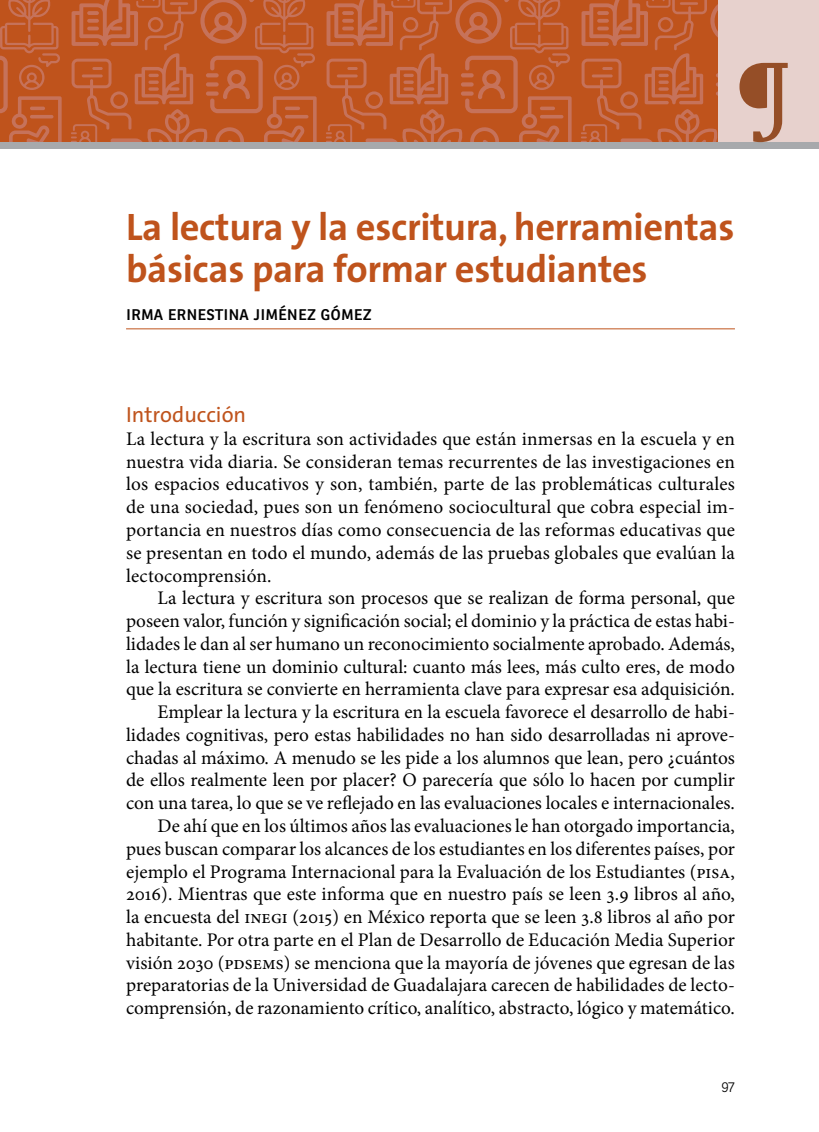
<style>
.page{position:relative;width:819px;height:1132px;background:#fff}
.page>*{position:absolute;margin:0;border:0;box-sizing:border-box;transform-origin:0 0}
.t1{font:700 87.5px "Swift";color:#954e27}
.t2{font:700 38.5px/42px "The Sans";letter-spacing:-.01em;color:#bf531c}
.t3{font:21.88px "The Sans";color:#bf531c}
.t4{font:19.25px/22.8px "Minion Pro";color:#000;text-align:justify}
.t5{font:18.55px "Ronnia";color:#000}
.t6{font:300 14px "Ronnia";color:#000}
</style>
<div class="page">
<svg style="left:0;top:0;width:718px;height:142px;background:#c05a2c"></svg>
<div style="left:718px;top:0;width:101px;height:142px;background:#e7d1cd"></div>
<div style="left:0;top:142px;width:819px;height:7px;background:#a7a9ac"></div>
<hr style="left:126px;top:328px;width:609px;height:1px;background:#bf531c">
<h1 class="t1" style="left:737px;top:42px;width:54px">¶</h1>
<h2 class="t2" style="left:126px;top:205px;width:610px">La lectura y la escritura, herramientas básicas para formar estudiantes</h2>
<p class="t5" style="left:126px;top:301px;width:247px">I RMA ERNESTINA JIMÉNEZ GÓMEZ</p>
<p class="t3" style="left:126px;top:396px;width:122px">Introducción</p>
<p class="t4" style="left:126px;top:427px;width:610px">La lectura y la escritura son actividades que están inmersas en la escuela y en nuestra vida diaria. Se consideran temas recurrentes de las investigaciones en los espacios educativos y son, también, parte de las problemáticas culturales de una sociedad, pues son un fenómeno sociocultural que cobra especial im&shy;portancia en nuestros días como consecuencia de las reformas educativas que se presentan en todo el mundo, además de las pruebas globales que evalúan la lectocomprensión.</p>
<p class="t4" style="left:126px;top:586px;width:610px;text-align:right">La lectura y escritura son procesos que se realizan de forma personal, que poseen valor, función y significación social; el dominio y la práctica de estas habi&shy;lidades le dan al ser humano un reconocimiento socialmente aprobado. Además, la lectura tiene un dominio cultural: cuanto más lees, más culto eres, de modo que la escritura se convierte en herramienta clave para expresar esa adquisición.<br>Emplear la lectura y la escritura en la escuela favorece el desarrollo de habi&shy;lidades cognitivas, pero estas habilidades no han sido desarrolladas ni aprove&shy;chadas al máximo. A menudo se les pide a los alumnos que lean, pero ¿cuántos de ellos realmente leen por placer? O parecería que sólo lo hacen por cumplir con una tarea, lo que se ve reflejado en las evaluaciones locales e internacionales.<br>De ahí que en los últimos años las evaluaciones le han otorgado importancia, pues buscan comparar los alcances de los estudiantes en los diferentes países, por ejemplo el Programa Internacional para la Evaluación de los Estudiantes (PISA, 2016). Mientras que este informa que en nuestro país se leen 3.9 libros al año, la encuesta del INEGI (2015) en México reporta que se leen 3.8 libros al año por habitante. Por otra parte en el Plan de Desarrollo de Educación Media Superior visión 2030 (PDSEMS) se menciona que la mayoría de jóvenes que egresan de las preparatorias de la Universidad de Guadalajara carecen de habilidades de lecto&shy;comprensión, de razonamiento crítico, analítico, abstracto, lógico y matemático.</p>
<p class="t6" style="left:721px;top:1078px;width:15px">97</p>
</div>
